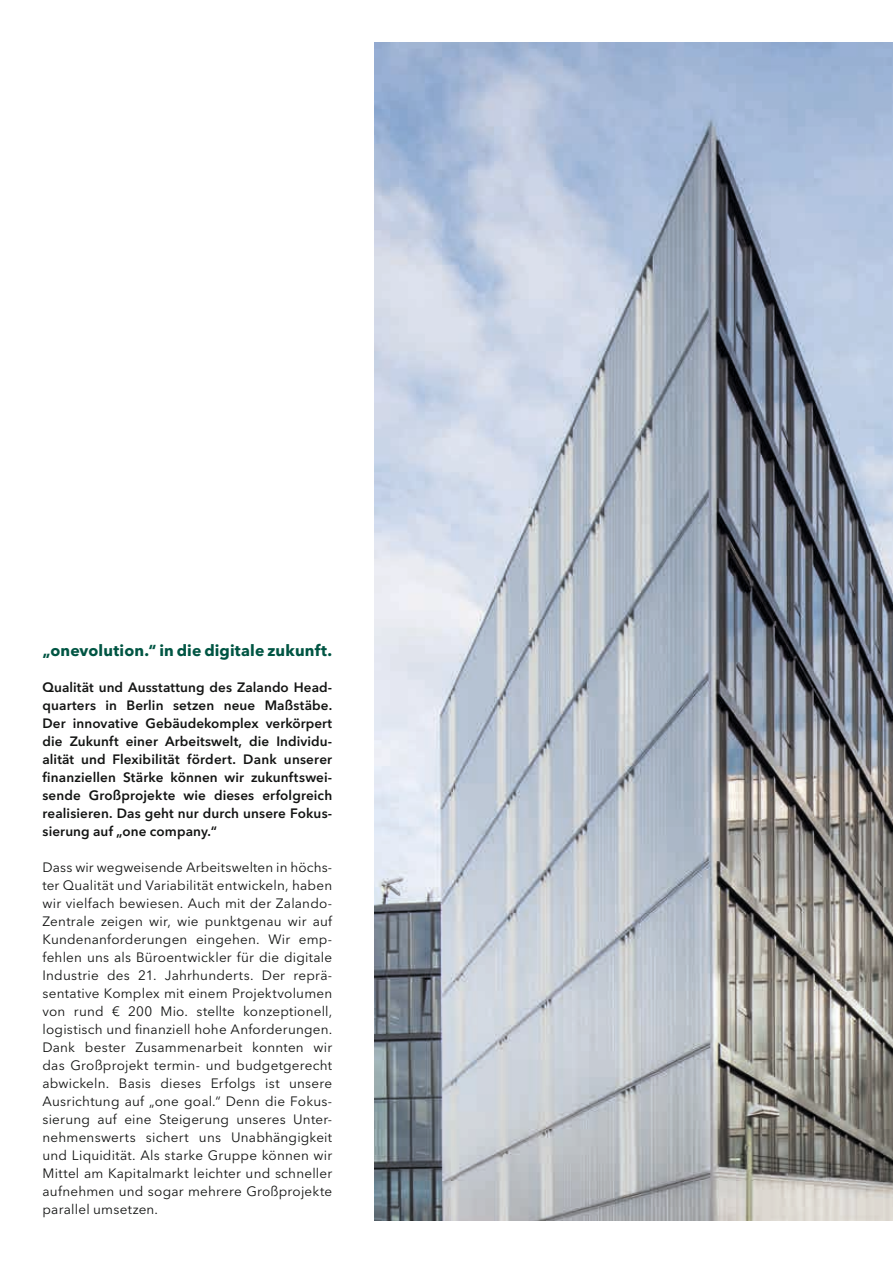
<style>
.page{position:relative;width:893px;height:1263px;background:#fff}
.page>*{position:absolute;margin:0;border:0;box-sizing:border-box;transform-origin:0 0}
.t1{font:700 15.75px "Avenir Next LT Pro";letter-spacing:.01em;color:#005543}
.t2{font:13.5px/18px "Avenir Next LT Pro";letter-spacing:.015em;color:#131413;text-align:justify}
.t3{font:600 13.5px/18px "Avenir Next LT Pro";letter-spacing:.01em;color:#131413;text-align:justify}
</style>
<div class="page">
<img style="left:375px;top:43px;width:518px;height:1177px">
<p class="t1" style="left:43px;top:641px;width:291px">„onevolution.“ in die digitale zukunft.</p>
<p class="t3" style="left:43px;top:678px;width:291px">Qualität und Ausstattung des Zalando Head&shy;quarters in Berlin setzen neue Maßstäbe.<br>Der innovative Gebäudekomplex verkörpert die Zukunft einer Arbeitswelt, die Individu&shy;alität und Flexibilität fördert. Dank unserer finanziellen Stärke können wir zukunftswei&shy;sende Großprojekte wie dieses erfolgreich realisieren. Das geht nur durch unsere Fokus&shy;sierung auf „one company.“</p>
<p class="t2" style="left:43px;top:858px;width:291px">Dass wir wegweisende Arbeitswelten in höchs&shy;ter Qualität und Variabilität entwickeln, haben wir vielfach bewiesen. Auch mit der Zalando-Zentrale zeigen wir, wie punktgenau wir auf Kundenanforderungen eingehen. Wir emp&shy;fehlen uns als Büroentwickler für die digitale Industrie des 21. Jahrhunderts. Der reprä&shy;sentative Komplex mit einem Projektvolumen von rund € 200 Mio. stellte konzeptionell, logistisch und finanziell hohe Anforderungen.<br>Dank bester Zusammenarbeit konnten wir das Großprojekt termin- und budgetgerecht abwickeln. Basis dieses Erfolgs ist unsere Ausrichtung auf „one goal.“ Denn die Fokus&shy;sierung auf eine Steigerung unseres Unter&shy;nehmenswerts sichert uns Unabhängigkeit und Liquidität. Als starke Gruppe können wir Mittel am Kapitalmarkt leichter und schneller aufnehmen und sogar mehrere Großprojekte parallel umsetzen.</p>
</div>
